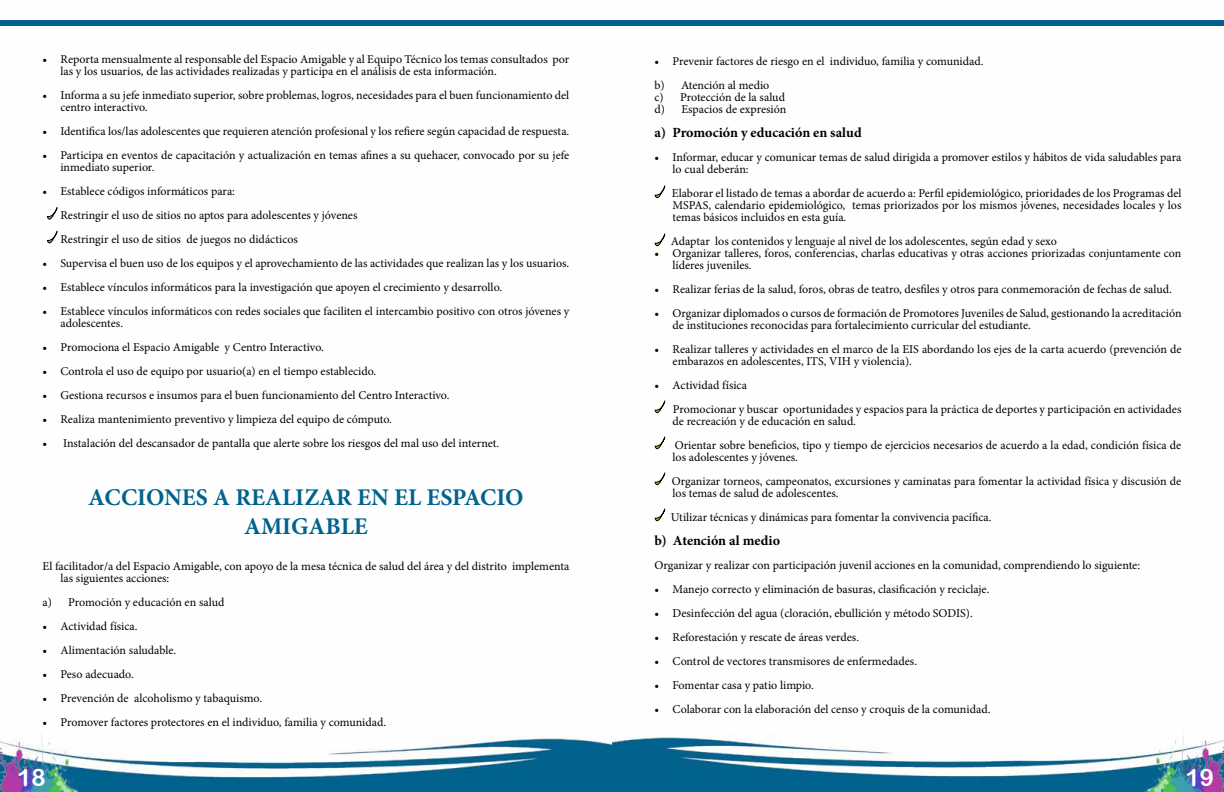
<style>
.page{position:relative;width:1224px;height:792px;background:#fff}
.page>*{position:absolute;margin:0;border:0;box-sizing:border-box;transform-origin:0 0}
.t1{font:700 24px/28.8px "Minion Pro";color:#00638d;text-align:center}
.t2{font:24px "Arial Rounded MT Bold";color:#fff}
.t3{font:700 14px "Minion Pro";color:#000}
.t4{font:12px/12px "Minion Pro";color:#000}
</style>
<div class="page">
<img style="left:101px;top:734px;width:1022px;height:58px">
<img style="left:1123px;top:732px;width:101px;height:60px">
<img style="left:0;top:733px;width:101px;height:59px">
<div style="left:0;top:20px;width:1224px;height:6px;background:#00628c"></div>
<svg style="left:46px;top:207px;width:12px;height:37px"></svg>
<svg style="left:654px;top:400px;width:12px;height:14px"></svg>
<svg style="left:654px;top:436px;width:12px;height:14px"></svg>
<svg style="left:654px;top:472px;width:12px;height:14px"></svg>
<svg style="left:654px;top:508px;width:12px;height:14px"></svg>
<svg style="left:654px;top:185px;width:12px;height:14px"></svg>
<svg style="left:654px;top:233px;width:12px;height:14px"></svg>
<p class="t4" style="left:60px;top:53px;width:510px;text-indent:-18px">• Reporta mensualmente al responsable del Espacio Amigable y al Equipo Técnico los temas consultados por las y los usuarios, de las actividades realizadas y participa en el análisis de esta información.</p>
<p class="t4" style="left:60px;top:89px;width:510px;text-indent:-18px">• Informa a su jefe inmediato superior, sobre problemas, logros, necesidades para el buen funcionamiento del centro interactivo.</p>
<p class="t4" style="left:42px;top:125px;width:528px">• Identifica los/las adolescentes que requieren atención profesional y los refiere según capacidad de respuesta.</p>
<p class="t4" style="left:60px;top:149px;width:510px;text-indent:-18px">• Participa en eventos de capacitación y actualización en temas afines a su quehacer, convocado por su jefe inmediato superior.</p>
<p class="t4" style="left:60px;top:179px;width:299px;line-height:24px;text-indent:-18px">• Establece códigos informáticos para:<br>Restringir el uso de sitios no aptos para adolescentes y jóvenes<br>Restringir el uso de sitios de juegos no didácticos</p>
<p class="t4" style="left:42px;top:257px;width:528px">• Supervisa el buen uso de los equipos y el aprovechamiento de las actividades que realizan las y los usuarios.</p>
<p class="t4" style="left:42px;top:281px;width:461px">• Establece vínculos informáticos para la investigación que apoyen el crecimiento y desarrollo.</p>
<p class="t4" style="left:60px;top:305px;width:510px;text-indent:-18px">• Establece vínculos informáticos con redes sociales que faciliten el intercambio positivo con otros jóvenes y adolescentes.</p>
<p class="t4" style="left:42px;top:341px;width:283px">• Promociona el Espacio Amigable y Centro Interactivo.</p>
<p class="t4" style="left:42px;top:365px;width:335px">• Controla el uso de equipo por usuario(a) en el tiempo establecido.</p>
<p class="t4" style="left:42px;top:389px;width:409px">• Gestiona recursos e insumos para el buen funcionamiento del Centro Interactivo.</p>
<p class="t4" style="left:42px;top:413px;width:351px">• Realiza mantenimiento preventivo y limpieza del equipo de cómputo.</p>
<p class="t4" style="left:42px;top:437px;width:458px">• Instalación del descansador de pantalla que alerte sobre los riesgos del mal uso del internet.</p>
<h1 class="t1" style="left:88px;top:482px;width:437px">ACCIONES A REALIZAR EN EL ESPACIO<br>AMIGABLE</h1>
<p class="t4" style="left:61px;top:560px;width:510px;text-indent:-18px">El facilitador/a del Espacio Amigable, con apoyo de la mesa técnica de salud del área y del distrito implementa las siguientes acciones:</p>
<p class="t4" style="left:43px;top:596px;width:183px">a) Promoción y educación en salud</p>
<p class="t4" style="left:43px;top:620px;width:97px">• Actividad física.</p>
<p class="t4" style="left:43px;top:644px;width:135px">• Alimentación saludable.</p>
<p class="t4" style="left:43px;top:668px;width:93px">• Peso adecuado.</p>
<p class="t4" style="left:43px;top:692px;width:221px">• Prevención de alcoholismo y tabaquismo.</p>
<p class="t4" style="left:43px;top:716px;width:345px">• Promover factores protectores en el individuo, familia y comunidad.</p>
<p class="t4" style="left:655px;top:49px;width:330px;line-height:24px">• Prevenir factores de riesgo en el individuo, familia y comunidad. b) Atención al medio</p>
<p class="t4" style="left:655px;top:91px;width:133px">c) Protección de la salud d) Espacios de expresión</p>
<p class="t3" style="left:655px;top:123px;width:209px">a) Promoción y educación en salud</p>
<p class="t4" style="left:673px;top:151px;width:510px;text-indent:-18px">• Informar, educar y comunicar temas de salud dirigida a promover estilos y hábitos de vida saludables para lo cual deberán:</p>
<p class="t4" style="left:672px;top:187px;width:511px;text-align:justify">Elaborar el listado de temas a abordar de acuerdo a: Perfil epidemiológico, prioridades de los Programas del MSPAS, calendario epidemiológico, temas priorizados por los mismos jóvenes, necesidades locales y los temas básicos incluidos en esta guía.</p>
<p class="t4" style="left:671px;top:235px;width:388px">Adaptar los contenidos y lenguaje al nivel de los adolescentes, según edad y sexo</p>
<p class="t4" style="left:673px;top:247px;width:510px;text-indent:-18px">• Organizar talleres, foros, conferencias, charlas educativas y otras acciones priorizadas conjuntamente con líderes juveniles.</p>
<p class="t4" style="left:655px;top:283px;width:519px">• Realizar ferias de la salud, foros, obras de teatro, desfiles y otros para conmemoración de fechas de salud.</p>
<p class="t4" style="left:673px;top:307px;width:510px;text-indent:-18px">• Organizar diplomados o cursos de formación de Promotores Juveniles de Salud, gestionando la acreditación de instituciones reconocidas para fortalecimiento curricular del estudiante.</p>
<p class="t4" style="left:673px;top:343px;width:510px;text-indent:-18px">• Realizar talleres y actividades en el marco de la EIS abordando los ejes de la carta acuerdo (prevención de embarazos en adolescentes, ITS, VIH y violencia).</p>
<p class="t4" style="left:673px;top:373px;width:510px;line-height:24px;text-indent:-18px">• Actividad física<br>Promocionar y buscar oportunidades y espacios para la práctica de deportes y participación en actividades</p>
<p class="t4" style="left:673px;top:409px;width:510px;line-height:24px">de recreación y de educación en salud.<br>Orientar sobre beneficios, tipo y tiempo de ejercicios necesarios de acuerdo a la edad, condición física de</p>
<p class="t4" style="left:672px;top:445px;width:511px;line-height:24px">los adolescentes y jóvenes.<br>Organizar torneos, campeonatos, excursiones y caminatas para fomentar la actividad física y discusión de</p>
<p class="t4" style="left:671px;top:481px;width:322px;line-height:24px">los temas de salud de adolescentes.<br>Utilizar técnicas y dinámicas para fomentar la convivencia pacífica.</p>
<p class="t3" style="left:655px;top:531px;width:127px">b) Atención al medio</p>
<p class="t4" style="left:655px;top:559px;width:487px">Organizar y realizar con participación juvenil acciones en la comunidad, comprendiendo lo siguiente:</p>
<p class="t4" style="left:655px;top:583px;width:336px">• Manejo correcto y eliminación de basuras, clasificación y reciclaje.</p>
<p class="t4" style="left:655px;top:607px;width:320px">• Desinfección del agua (cloración, ebullición y método SODIS).</p>
<p class="t4" style="left:655px;top:631px;width:206px">• Reforestación y rescate de áreas verdes.</p>
<p class="t4" style="left:655px;top:655px;width:264px">• Control de vectores transmisores de enfermedades.</p>
<p class="t4" style="left:655px;top:679px;width:161px">• Fomentar casa y patio limpio.</p>
<p class="t4" style="left:655px;top:703px;width:337px">• Colaborar con la elaboración del censo y croquis de la comunidad.</p>
<h1 class="t2" style="left:17px;top:763px;width:30px">18</h1>
<h1 class="t2" style="left:1186px;top:763px;width:30px">19</h1>
</div>
